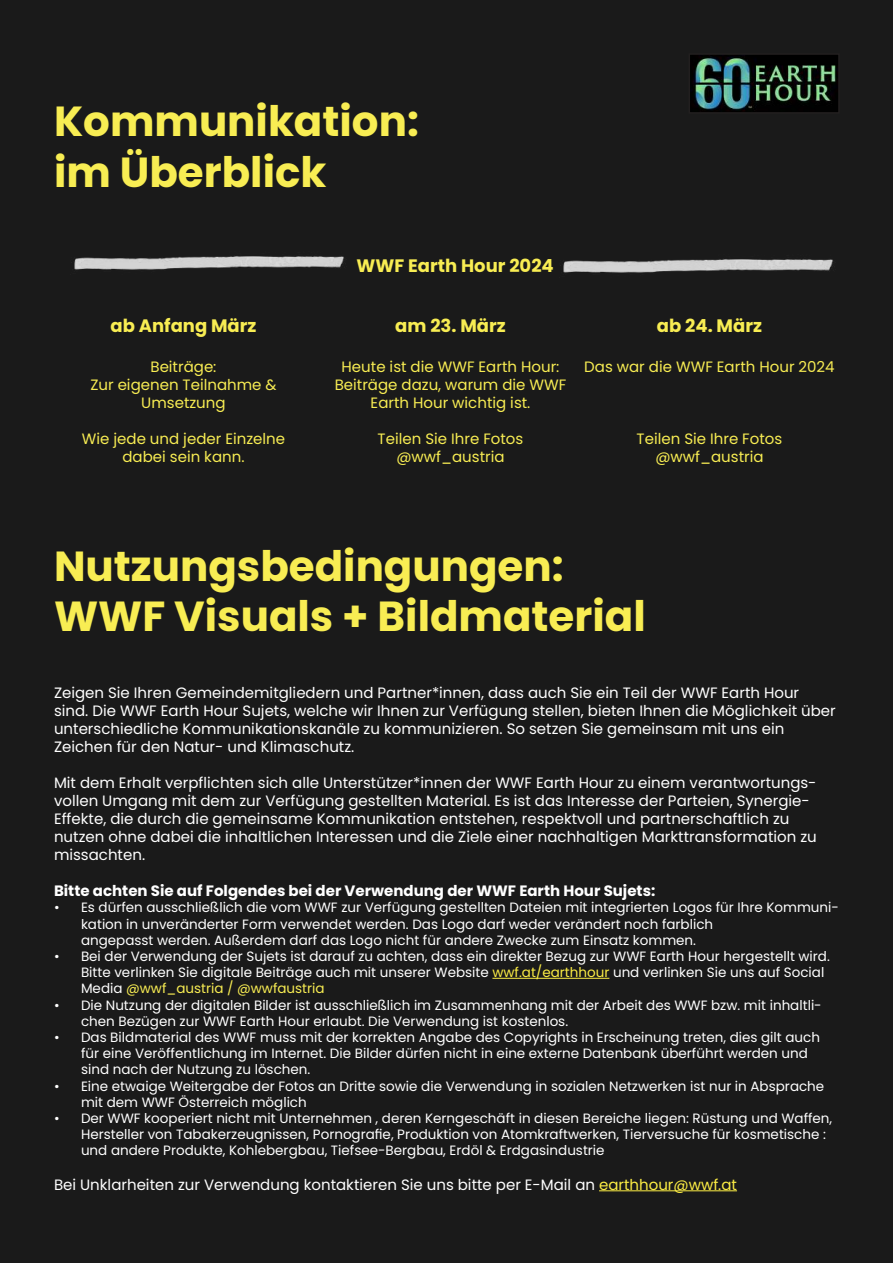
<style>
.page{position:relative;width:893px;height:1263px;background:#1a1a1a}
.page>*{position:absolute;margin:0;border:0;box-sizing:border-box;transform-origin:0 0}
.t1{font:700 42px/50.4px "Poppins";color:#f8ed53}
.t2{font:700 18px "Poppins";color:#f8ed53}
.t3{font:15px/18px "Poppins";color:#fff}
.t4{font:15px/18px "Poppins";color:#f8ed53;text-align:center}
.t5{font:700 15px "Poppins";color:#fff}
.t6{font:13.5px/16.2px "Poppins";color:#fff}
.s1{color:#fced44}
.s2{color:#f8ed53}
</style>
<div class="page">
<img style="left:691px;top:56px;width:146px;height:55px">
<div style="left:688px;top:53px;width:152px;height:61px;border:2px solid #221f1f"></div>
<hr style="left:492px;top:978px;width:117px;height:1px;background:#fced44">
<hr style="left:599px;top:1190px;width:138px;height:1px;background:#fced44">
<img style="left:74px;top:256px;width:270px;height:14px">
<img style="left:563px;top:259px;width:270px;height:14px">
<h1 class="t1" style="left:54px;top:97px;width:366px">Kommunikation: im Überblick</h1>
<h2 class="t2" style="left:357px;top:255px;width:199px">WWF Earth Hour 2024</h2>
<h2 class="t2" style="left:111px;top:315px;width:147px">ab Anfang März</h2>
<h2 class="t2" style="left:395px;top:315px;width:112px">am 23. März</h2>
<p class="t4" style="left:90px;top:360px;width:188px">Beiträge:<br>Zur eigenen Teilnahme &amp;<br>Umsetzung</p>
<p class="t4" style="left:82px;top:432px;width:205px">Wie jede und jeder Einzelne dabei sein kann.</p>
<p class="t4" style="left:335px;top:360px;width:233px">Heute ist die WWF Earth Hour:<br>Beiträge dazu, warum die WWF<br>Earth Hour wichtig ist.</p>
<p class="t4" style="left:378px;top:430px;width:147px">Teilen Sie Ihre Fotos @wwf_austria</p>
<h2 class="t2" style="left:657px;top:315px;width:106px">ab 24. März</h2>
<p class="t4" style="left:584px;top:360px;width:252px">Das war die WWF Earth Hour 2024</p>
<p class="t4" style="left:637px;top:430px;width:147px">Teilen Sie Ihre Fotos @wwf_austria</p>
<h1 class="t1" style="left:54px;top:541px;width:593px">Nutzungsbedingungen:<br>WWF Visuals + Bildmaterial</h1>
<p class="t3" style="left:54px;top:684px;width:783px">Zeigen Sie Ihren Gemeindemitgliedern und Partner*innen, dass auch Sie ein Teil der WWF Earth Hour sind. Die WWF Earth Hour Sujets, welche wir Ihnen zur Verfügung stellen, bieten Ihnen die Möglichkeit über unterschiedliche Kommunikationskanäle zu kommunizieren. So setzen Sie gemeinsam mit uns ein Zeichen für den Natur- und Klimaschutz.</p>
<p class="t3" style="left:54px;top:774px;width:764px">Mit dem Erhalt verpflichten sich alle Unterstützer*innen der WWF Earth Hour zu einem verantwortungs&shy;vollen Umgang mit dem zur Verfügung gestellten Material. Es ist das Interesse der Parteien, Synergie-Effekte, die durch die gemeinsame Kommunikation entstehen, respektvoll und partnerschaftlich zu nutzen ohne dabei die inhaltlichen Interessen und die Ziele einer nachhaltigen Markttransformation zu missachten.</p>
<p class="t5" style="left:54px;top:882px;width:603px">Bitte achten Sie auf Folgendes bei der Verwendung der WWF Earth Hour Sujets:</p>
<p class="t6" style="left:81px;top:901px;width:759px;text-indent:-27px">• Es dürfen ausschließlich die vom WWF zur Verfügung gestellten Dateien mit integrierten Logos für Ihre Kommuni&shy;kation in unveränderter Form verwendet werden. Das Logo darf weder verändert noch farblich<br>angepasst werden. Außerdem darf das Logo nicht für andere Zwecke zum Einsatz kommen.</p>
<p class="t6" style="left:81px;top:949px;width:750px;text-indent:-27px">• Bei der Verwendung der Sujets ist darauf zu achten, dass ein direkter Bezug zur WWF Earth Hour hergestellt wird.<br>Bitte verlinken Sie digitale Beiträge auch mit unserer Website <span class="s1">wwf.at/earthhour</span> und verlinken Sie uns auf Social<br>Media <span class="s2">@wwf_austria / @wwfaustria</span></p>
<p class="t6" style="left:81px;top:998px;width:742px;text-indent:-27px">• Die Nutzung der digitalen Bilder ist ausschließlich im Zusammenhang mit der Arbeit des WWF bzw. mit inhaltli&shy;chen Bezügen zur WWF Earth Hour erlaubt. Die Verwendung ist kostenlos.</p>
<p class="t6" style="left:81px;top:1030px;width:740px;text-indent:-27px">• Das Bildmaterial des WWF muss mit der korrekten Angabe des Copyrights in Erscheinung treten, dies gilt auch für eine Veröffentlichung im Internet. Die Bilder dürfen nicht in eine externe Datenbank überführt werden und sind nach der Nutzung zu löschen.</p>
<p class="t6" style="left:81px;top:1079px;width:745px;text-indent:-27px">• Eine etwaige Weitergabe der Fotos an Dritte sowie die Verwendung in sozialen Netzwerken ist nur in Absprache mit dem WWF Österreich möglich</p>
<p class="t6" style="left:81px;top:1111px;width:753px;text-indent:-27px">• Der WWF kooperiert nicht mit Unternehmen , deren Kerngeschäft in diesen Bereiche liegen: Rüstung und Waffen,<br>Hersteller von Tabakerzeugnissen, Pornografie, Produktion von Atomkraftwerken, Tierversuche für kosmetische : und andere Produkte, Kohlebergbau, Tiefsee-Bergbau, Erdöl &amp; Erdgasindustrie</p>
<p class="t3" style="left:54px;top:1177px;width:685px">Bei Unklarheiten zur Verwendung kontaktieren Sie uns bitte per E-Mail an <span class="s1">earthhour@wwf.at</span></p>
</div>
